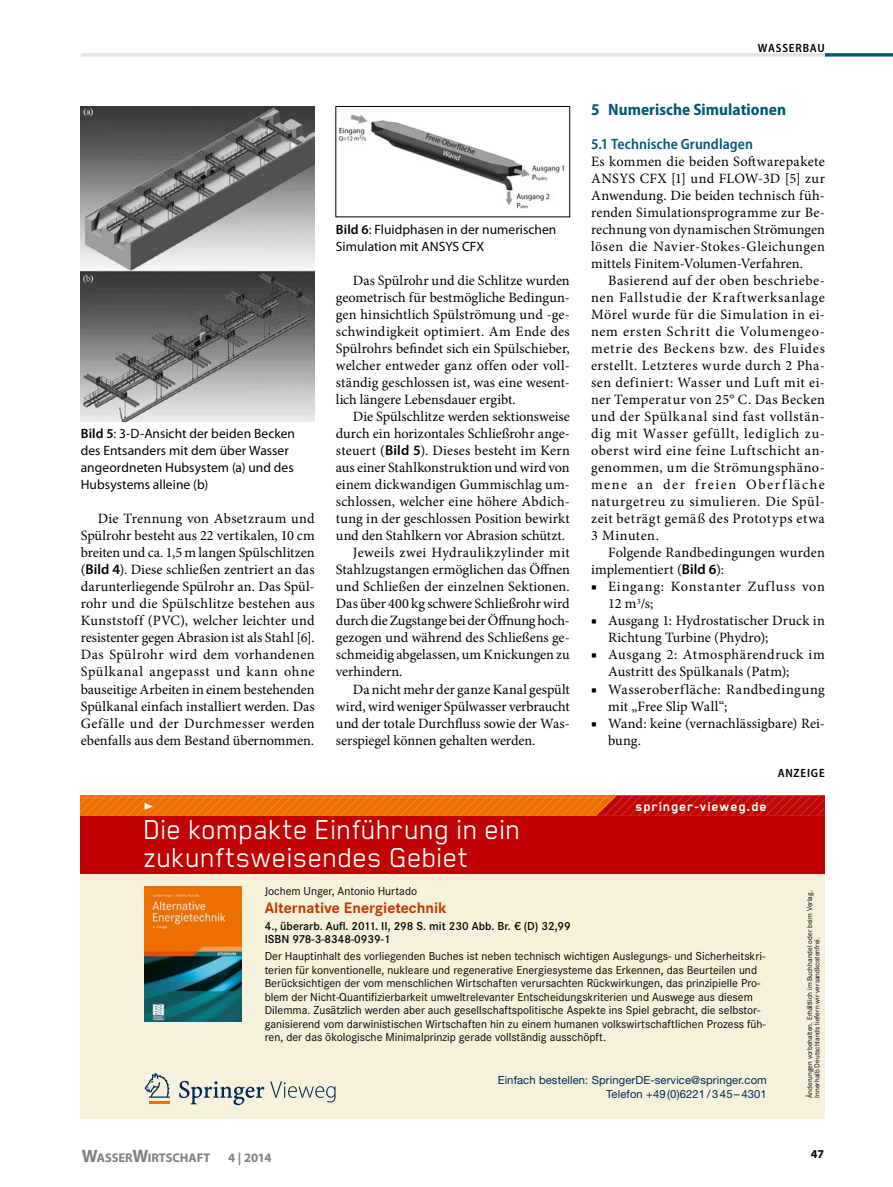
<style>
.page{position:relative;width:893px;height:1187px;background:#fff}
.page>*{position:absolute;margin:0;border:0;box-sizing:border-box;transform-origin:0 0}
.t1{font:31.5px/28.5px "Blender Pro";letter-spacing:-.005em;color:#fff}
.Zwischenüberschrift{font:700 semi-condensed 16.5px "Myriad Pro";letter-spacing:.005em;color:#005877}
.t2{font:700 15.75px "Corporate S";color:#c33701}
.Zwischenüberschrift-2{font:600 semi-condensed 15px "Myriad Pro";letter-spacing:.005em;color:#005877}
.t3{font:700 15px "Blender Pro";letter-spacing:.05em;color:#fff}
.Grundtext_Einzug{font:14.25px/17px "Minion Pro";letter-spacing:.005em;color:#000;text-align:justify}
.Grundtext{font:14.25px/17px "Minion Pro";letter-spacing:.02em;color:#000;text-align:justify}
.Aufzählung_Zeichen{font:14.25px/17px "Minion Pro";letter-spacing:.025em;color:#000}
.Aufzählung_Zeichen-2{font:14.25px/17px "Minion Pro";letter-spacing:.005em;color:#000}
.Aufzählung_Zeichen-3{font:14.25px/17px "Minion Pro";letter-spacing:.05em;color:#000}
.Bildunterschrift{font:13.5px/17px "Myriad Pro";letter-spacing:.005em;color:#000}
.t4{font:700 12.75px "Myriad Pro";color:#818181}
.t5{font:700 12.6px "Myriad Pro";letter-spacing:-.005em;color:#818181}
.t6{font:12px/13.5px "Corporate S";color:#000}
.t7{font:600 12px/13.5px "Corporate S";color:#000}
.Rubrik{font:600 semi-condensed 12px "Myriad Pro";letter-spacing:.07em;color:#000}
.t8{font:700 12px "Myriad Pro";color:#000}
.t9{font:11.25px/13.5px "Helvetica Neue LT Std";letter-spacing:.01em;color:#002857;text-align:right}
.t10{font:7.5px/7.5px "Corporate S";color:#000}
.s1{font-weight:600}
.s2{font-family:"Myriad Pro";font-weight:600}
.s3{font-size:18px}
</style>
<div class="page">
<img style="left:81px;top:106px;width:234px;height:315px">
<img style="left:339px;top:114px;width:225px;height:95px">
<div style="left:336px;top:106px;width:234px;height:111px;border:1px solid #000"></div>
<svg style="left:825px;top:53px;width:68px;height:4px"></svg>
<hr style="left:81px;top:53px;width:744px;height:4px;background:#e2e3e3">
<div style="left:81px;top:815px;width:744px;height:59px;background:#c00304"></div>
<svg style="left:81px;top:795px;width:744px;height:21px"></svg>
<div style="left:81px;top:874px;width:744px;height:244px;background:#f5f1db"></div>
<img style="left:145px;top:886px;width:97px;height:135px">
<svg style="left:179px;top:1080px;width:85px;height:25px"></svg>
<hr style="left:149px;top:1101px;width:21px;height:3px;background:#ee7100">
<svg style="left:145px;top:1073px;width:25px;height:24px"></svg>
<svg style="left:270px;top:1081px;width:66px;height:21px"></svg>
<p class="Bildunterschrift" style="left:81px;top:425px;width:216px"><span class="s1">Bild 5</span>: 3-D-Ansicht der beiden Becken des Entsanders mit dem über Wasser angeordneten Hubsystem (a) und des<br>Hubsystems alleine (b)</p>
<p class="Grundtext_Einzug" style="left:81px;top:510px;width:235px;text-indent:17px">Die Trennung von Absetzraum und Spülrohr besteht aus 22 vertikalen, 10 cm breiten und ca. 1,5 m langen Spülschlitzen (<span class="s2">Bild 4</span>). Diese schließen zentriert an das darunterliegende Spülrohr an. Das Spül&shy;rohr und die Spülschlitze bestehen aus Kunststoff (PVC), welcher leichter und resistenter gegen Abrasion ist als Stahl [6].<br>Das Spülrohr wird dem vorhandenen Spülkanal angepasst und kann ohne bauseitige Arbeiten in einem bestehenden Spülkanal einfach installiert werden. Das Gefälle und der Durchmesser werden ebenfalls aus dem Bestand übernommen.</p>
<p class="Bildunterschrift" style="left:336px;top:221px;width:222px"><span class="s1">Bild 6</span>: Fluidphasen in der numerischen<br>Simulation mit ANSYS CFX</p>
<p class="Grundtext_Einzug" style="left:336px;top:272px;width:235px;text-indent:17px">Das Spülrohr und die Schlitze wurden geometrisch für bestmögliche Bedingun&shy;gen hinsichtlich Spülströmung und -ge&shy;schwindigkeit optimiert. Am Ende des Spülrohrs befindet sich ein Spülschieber, welcher entweder ganz offen oder voll&shy;ständig geschlossen ist, was eine wesent&shy;lich längere Lebensdauer ergibt.</p>
<p class="Grundtext_Einzug" style="left:336px;top:408px;width:235px;text-indent:17px">Die Spülschlitze werden sektionsweise durch ein horizontales Schließrohr ange&shy;steuert (<span class="s2">Bild 5</span>). Dieses besteht im Kern aus einer Stahlkonstruktion und wird von einem dickwandigen Gummischlag um&shy;schlossen, welcher eine höhere Abdich&shy;tung in der geschlossen Position bewirkt und den Stahlkern vor Abrasion schützt.</p>
<p class="Grundtext_Einzug" style="left:336px;top:544px;width:235px;text-indent:17px">Jeweils zwei Hydraulikzylinder mit Stahlzugstangen ermöglichen das Öffnen und Schließen der einzelnen Sektionen.<br>Das über 400 kg schwere Schließrohr wird durch die Zugstange bei der Öffnung hoch&shy;gezogen und während des Schließens ge&shy;schmeidig abgelassen, um Knickungen zu verhindern.</p>
<p class="Grundtext_Einzug" style="left:336px;top:680px;width:235px;text-indent:17px">Da nicht mehr der ganze Kanal gespült wird, wird weniger Spülwasser verbraucht und der totale Durchfluss sowie der Was&shy;serspiegel können gehalten werden.</p>
<p class="t1" style="left:145px;top:813px;width:379px">Die kompakte Einführung in ein zukunftsweisendes Gebiet</p>
<p class="Rubrik" style="left:758px;top:41px;width:68px">WASSERBAU</p>
<p class="Zwischenüberschrift" style="left:591px;top:100px;width:197px">5 Numerische Simulationen</p>
<p class="Zwischenüberschrift-2" style="left:591px;top:136px;width:163px">5.1 Technische Grundlagen</p>
<p class="Grundtext" style="left:591px;top:153px;width:235px">Es kommen die beiden Softwarepakete ANSYS CFX [1] und FLOW-3D [5] zur Anwendung. Die beiden technisch füh&shy;renden Simulationsprogramme zur Be&shy;rechnung von dynamischen Strömungen lösen die Navier-Stokes-Gleichungen mittels Finitem-Volumen-Verfahren.</p>
<p class="Grundtext_Einzug" style="left:591px;top:272px;width:235px;text-indent:17px">Basierend auf der oben beschriebe&shy;nen Fallstudie der Kraftwerksanlage Mörel wurde für die Simulation in ei&shy;nem ersten Schritt die Volumengeo&shy;metrie des Beckens bzw. des Fluides erstellt. Letzteres wurde durch 2 Pha&shy;sen definiert: Wasser und Luft mit ei&shy;ner Temperatur von 25° C. Das Becken und der Spülkanal sind fast vollstän&shy;dig mit Wasser gefüllt, lediglich zu&shy;oberst wird eine feine Luftschicht an&shy;genommen, um die Strömungsphäno&shy;mene an der freien Oberfläche naturgetreu zu simulieren. Die Spül&shy;zeit beträgt gemäß des Prototyps etwa 3 Minuten.</p>
<p class="Grundtext_Einzug" style="left:591px;top:544px;width:235px;text-indent:17px">Folgende Randbedingungen wurden implementiert (<span class="s2">Bild 6</span>):</p>
<p class="Aufzählung_Zeichen-3" style="left:608px;top:578px;width:218px;text-indent:-17px">■ Eingang: Konstanter Zufluss von<br>12 m<sup>3</sup>/s;</p>
<p class="Aufzählung_Zeichen-2" style="left:608px;top:612px;width:218px;text-indent:-17px">■ Ausgang 1: Hydrostatischer Druck in<br>Richtung Turbine (Phydro);</p>
<p class="Aufzählung_Zeichen" style="left:608px;top:646px;width:218px;text-indent:-17px">■ Ausgang 2: Atmosphärendruck im<br>Austritt des Spülkanals (Patm);</p>
<p class="Aufzählung_Zeichen" style="left:608px;top:680px;width:218px;text-indent:-17px">■ Wasseroberfläche: Randbedingung mit „Free Slip Wall“;</p>
<p class="Aufzählung_Zeichen-2" style="left:608px;top:714px;width:218px;text-indent:-17px">■ Wand: keine (vernachlässigbare) Rei&shy;bung.</p>
<p class="t3" style="left:636px;top:797px;width:133px">springer-vieweg.de</p>
<p class="Rubrik" style="left:778px;top:766px;width:49px">ANZEIGE</p>
<p class="t6" style="left:265px;top:884px;width:154px">Jochem Unger, Antonio Hurtado</p>
<p class="t2" style="left:265px;top:898px;width:183px">Alternative Energietechnik</p>
<p class="t7" style="left:265px;top:919px;width:308px">4., überarb. Aufl. 2011. II, 298 S. mit 230 Abb. Br. € (D) 32,99<br>ISBN 978-3-8348-0939-1</p>
<p class="t6" style="left:265px;top:949px;width:503px">Der Hauptinhalt des vorliegenden Buches ist neben technisch wichtigen Auslegungs- und Sicherheitskri&shy;terien für konventionelle, nukleare und regenerative Energiesysteme das Erkennen, das Beurteilen und Berücksichtigen der vom menschlichen Wirtschaften verursachten Rückwirkungen, das prinzipielle Pro&shy;blem der Nicht-Quantifizierbarkeit umweltrelevanter Entscheidungskriterien und Auswege aus diesem Dilemma. Zusätzlich werden aber auch gesellschaftspolitische Aspekte ins Spiel gebracht, die selbstor&shy;ganisierend vom darwinistischen Wirtschaften hin zu einem humanen volkswirtschaftlichen Prozess füh&shy;ren, der das ökologische Minimalprinzip gerade vollständig ausschöpft.</p>
<p class="t9" style="left:498px;top:1072px;width:271px">Einfach bestellen: SpringerDE-service@springer.com<br>Telefon +49 (0)6221 / 3 45 – 4301</p>
<p class="t10" style="left:806px;top:1097px;width:209px;rotate:-90deg">Änderungen vorbehalten. Erhältlich im Buchhandel oder beim Verlag.<br>Innerhalb Deutschlands liefern wir versandkostenfrei.</p>
<p class="t5" style="left:82px;top:1149px;width:130px"><span class="s3">W</span>ASSER<span class="s3">W</span>IRTSCHAFT</p>
<p class="t4" style="left:228px;top:1149px;width:45px">4 | 2014</p>
<p class="t8" style="left:811px;top:1145px;width:15px">47</p>
</div>
